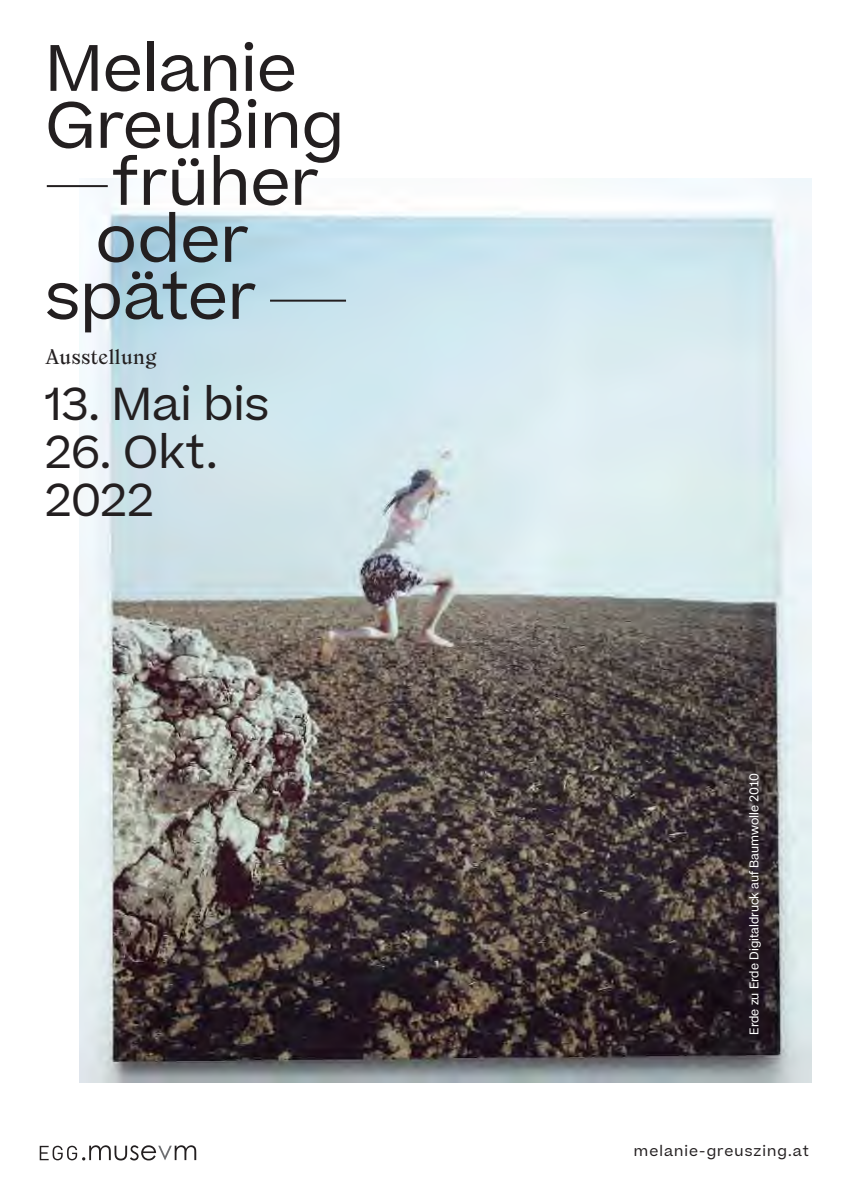
<style>
.page{position:relative;width:851px;height:1202px;background:#fff}
.page>*{position:absolute;margin:0;border:0;box-sizing:border-box;transform-origin:0 0}
.t1{font:62.8px "Beatrice";color:#231f20}
.t2{font:44px "Beatrice";color:#231f20}
.t3{font:22px "Nikolai Trial";letter-spacing:.02em;color:#231f20}
.t4{font:14px "Beatrice";letter-spacing:.075em;color:#231f20}
.t5{font:12px "Case Trial";color:#fff}
</style>
<div class="page">
<img style="left:80px;top:179px;width:731px;height:904px">
<hr style="left:47px;top:185px;width:61px;height:2px;background:#231f20">
<hr style="left:270px;top:300px;width:76px;height:2px;background:#231f20">
<svg style="left:40px;top:1145px;width:156px;height:15px"></svg>
<p class="t1" style="left:45px;top:27px;width:253px">Melanie</p>
<p class="t1" style="left:45px;top:84px;width:300px">Greußing</p>
<p class="t1" style="left:112px;top:141px;width:209px">früher</p>
<p class="t1" style="left:95px;top:198px;width:155px">oder</p>
<p class="t1" style="left:45px;top:255px;width:213px">später</p>
<p class="t3" style="left:45px;top:343px;width:112px">Ausstellung</p>
<p class="t2" style="left:45px;top:375px;width:226px">13. Mai bis</p>
<p class="t2" style="left:45px;top:423px;width:174px">26. Okt.</p>
<p class="t2" style="left:45px;top:471px;width:110px">2022</p>
<p class="t5" style="left:746px;top:1035px;width:263px;rotate:-90deg">Erde zu Erde Digitaldruck auf Baumwolle 2010</p>
<p class="t4" style="left:634px;top:1141px;width:176px">melanie-greuszing.at</p>
</div>
